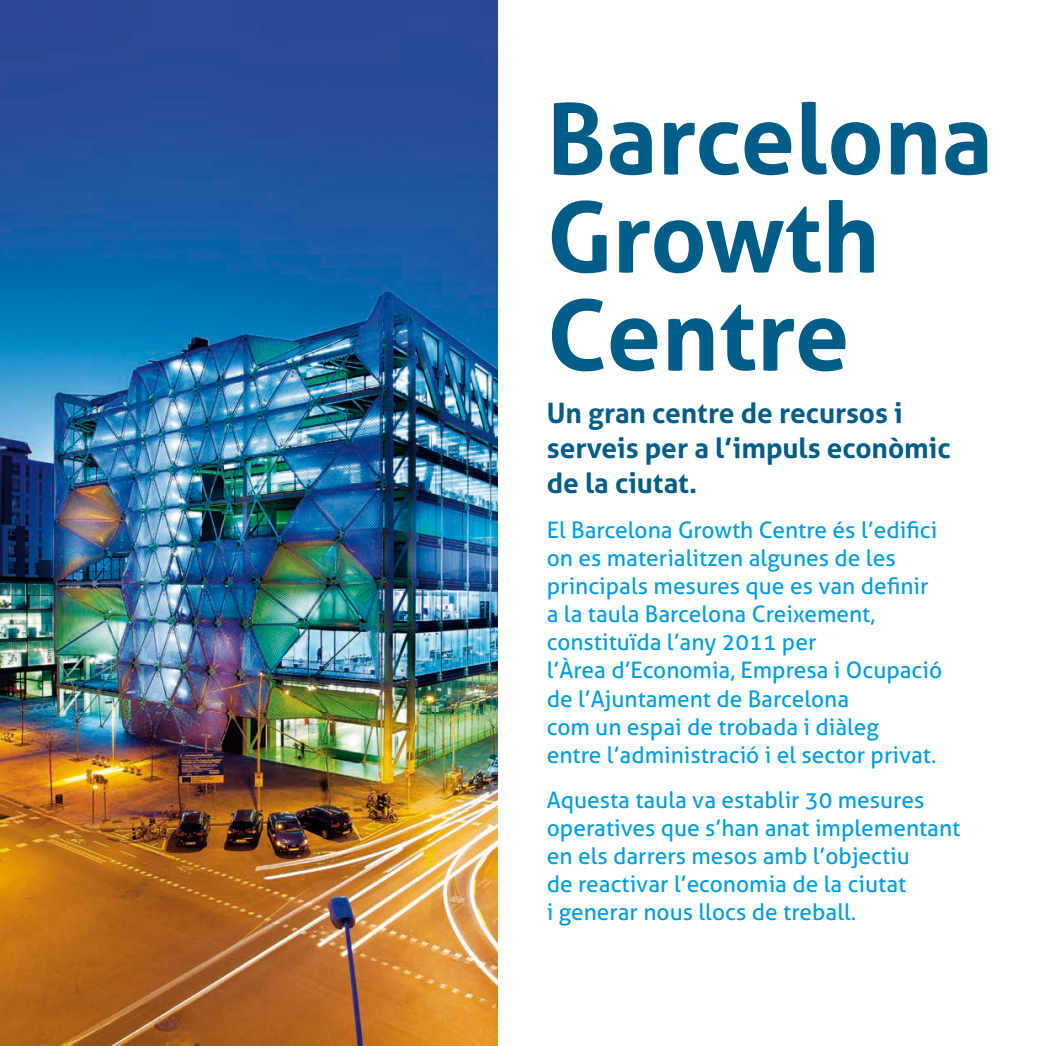
<style>
.page{position:relative;width:1044px;height:1046px;background:#fff}
.page>*{position:absolute;margin:0;border:0;box-sizing:border-box;transform-origin:0 0}
.TITOLS_1_blaufosc{font:700 98px/98px "Aller";color:#005d87}
.TITOLS_1_blaufosc-2{font:700 28px/35px "Aller";color:#005d87}
.TITOLS_1_blaufosc-3{font:22.75px/28px "Aller";color:#009ee0}
.DESTACAT_Cyan{font:22.75px/28px "Aller";color:#009ee0}
</style>
<div class="page">
<img style="left:0;top:0;width:497px;height:1045px">
<p class="TITOLS_1_blaufosc" style="left:547px;top:89px;width:447px">Barcelona<br>Growth<br>Centre</p>
<p class="TITOLS_1_blaufosc-2" style="left:547px;top:395px;width:405px">Un gran centre de recursos i serveis per a l’impuls econòmic de la ciutat.</p>
<p class="TITOLS_1_blaufosc-3" style="left:547px;top:516px;width:397px">El Barcelona Growth Centre és l’edifici on es materialitzen algunes de les principals mesures que es van definir a la taula Barcelona Creixement, constituïda l’any 2011 per<br>l’Àrea d’Economia, Empresa i Ocupació de l’Ajuntament de Barcelona<br>com un espai de trobada i diàleg<br>entre l’administració i el sector privat.</p>
<p class="DESTACAT_Cyan" style="left:547px;top:785px;width:415px">Aquesta taula va establir 30 mesures operatives que s’han anat implementant en els darrers mesos amb l’objectiu<br>de reactivar l’economia de la ciutat<br>i generar nous llocs de treball.</p>
</div>
